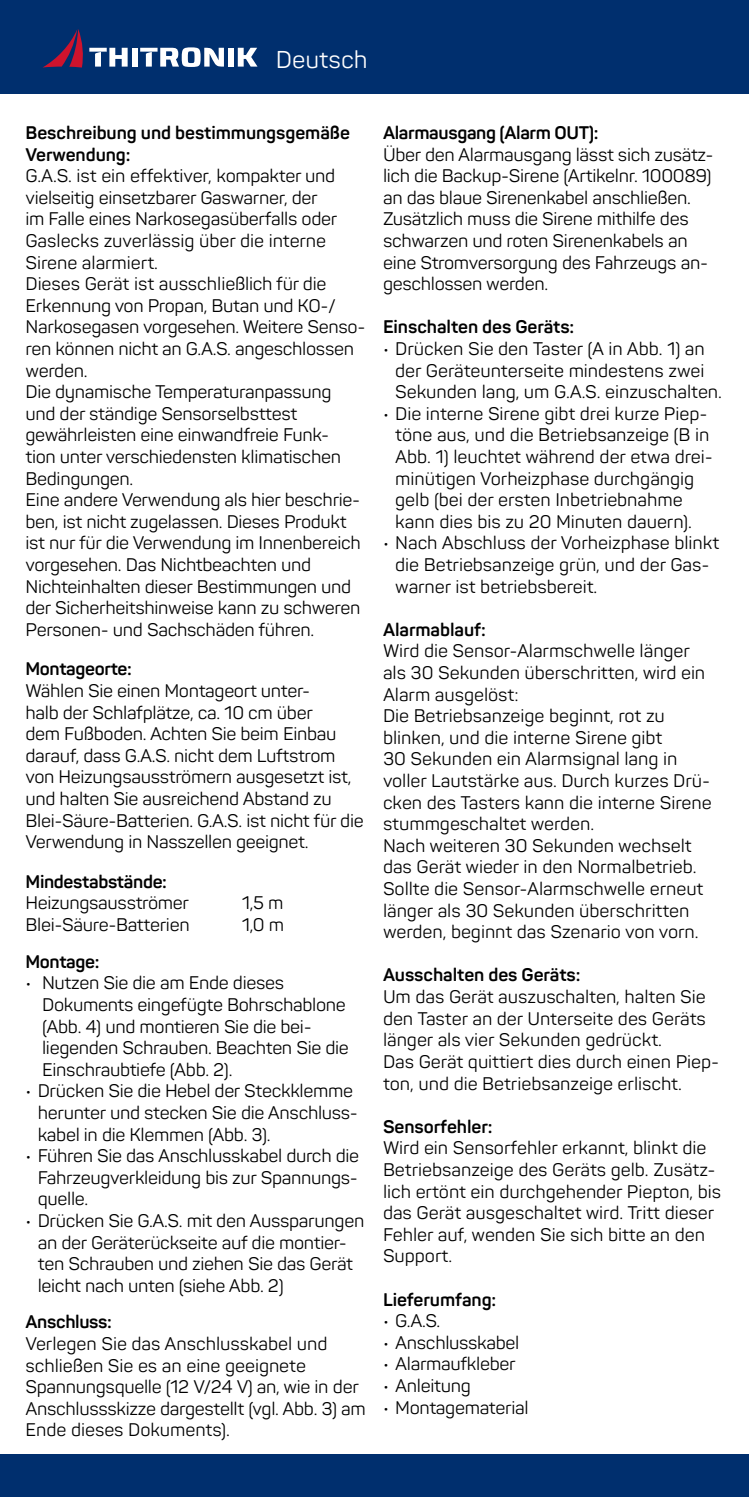
<style>
.page{position:relative;width:749px;height:1497px;background:#fff}
.page>*{position:absolute;margin:0;border:0;box-sizing:border-box;transform-origin:0 0}
.t1{font:24px "Panton";color:#fff}
.t2{font:18px/21.6px "Panton";letter-spacing:-.02em;color:#000}
.t3{font:700 18px/21.6px "Panton";letter-spacing:-.005em;color:#000}
</style>
<div class="page">
<div style="left:0;top:0;width:748px;height:94px;background:#002f6e"></div>
<div style="left:0;top:1454px;width:748px;height:43px;background:#002f6e"></div>
<svg style="left:238px;top:48px;width:19px;height:19px"></svg>
<div style="left:228px;top:48px;width:6px;height:19px;background:#fff"></div>
<svg style="left:140px;top:47px;width:84px;height:20px"></svg>
<div style="left:131px;top:48px;width:6px;height:19px;background:#fff"></div>
<svg style="left:43px;top:29px;width:85px;height:39px"></svg>
<p class="t1" style="left:276px;top:44px;width:93px">Deutsch</p>
<p class="t3" style="left:26px;top:122px;width:326px">Beschreibung und bestimmungsgemäße<br>Verwendung:</p>
<p class="t2" style="left:26px;top:165px;width:313px">G.A.S. ist ein effektiver, kompakter und vielseitig einsetzbarer Gaswarner, der im Falle eines Narkosegasüberfalls oder Gaslecks zuverlässig über die interne Sirene alarmiert.</p>
<p class="t2" style="left:26px;top:273px;width:341px">Dieses Gerät ist ausschließlich für die Erkennung von Propan, Butan und KO-/ Narkosegasen vorgesehen. Weitere Senso&shy;ren können nicht an G.A.S. angeschlossen werden.</p>
<p class="t2" style="left:26px;top:381px;width:317px">Die dynamische Temperaturanpassung und der ständige Sensorselbsttest gewährleisten eine einwandfreie Funk&shy;tion unter verschiedensten klimatischen Bedingungen.</p>
<p class="t2" style="left:26px;top:489px;width:337px">Eine andere Verwendung als hier beschrie&shy;ben, ist nicht zugelassen. Dieses Produkt ist nur für die Verwendung im Innenbereich vorgesehen. Das Nichtbeachten und Nichteinhalten dieser Bestimmungen und der Sicherheitshinweise kann zu schweren Personen- und Sachschäden führen.</p>
<p class="t3" style="left:26px;top:658px;width:108px">Montageorte:</p>
<p class="t2" style="left:26px;top:680px;width:339px">Wählen Sie einen Montageort unter-<br>halb der Schlafplätze, ca. 10 cm über<br>dem Fußboden. Achten Sie beim Einbau darauf, dass G.A.S. nicht dem Luftstrom von Heizungsausströmern ausgesetzt ist, und halten Sie ausreichend Abstand zu Blei-Säure-Batterien. G.A.S. ist nicht für die Verwendung in Nasszellen geeignet.</p>
<p class="t3" style="left:26px;top:870px;width:143px">Mindestabstände:</p>
<p class="t2" style="left:26px;top:892px;width:165px">Heizungsausströmer</p>
<p class="t2" style="left:242px;top:892px;width:43px">1,5 m</p>
<p class="t2" style="left:26px;top:914px;width:166px">Blei-Säure-Batterien</p>
<p class="t2" style="left:242px;top:914px;width:44px">1,0 m</p>
<p class="t3" style="left:26px;top:950px;width:75px">Montage:</p>
<p class="t2" style="left:42px;top:972px;width:308px;text-indent:-17px">• Nutzen Sie die am Ende dieses Dokuments eingefügte Bohrschablone (Abb. 4) und montieren Sie die bei&shy;liegenden Schrauben. Beachten Sie die Einschraubtiefe (Abb. 2).</p>
<p class="t2" style="left:38px;top:1080px;width:321px;text-indent:-12px">• Drücken Sie die Hebel der Steckklemme herunter und stecken Sie die Anschluss&shy;kabel in die Klemmen (Abb. 3).</p>
<p class="t2" style="left:38px;top:1145px;width:323px;text-align:justify;text-indent:-12px">• Führen Sie das Anschlusskabel durch die Fahrzeugverkleidung bis zur Spannungs&shy;quelle.</p>
<p class="t2" style="left:38px;top:1209px;width:328px;text-indent:-12px">• Drücken Sie G.A.S. mit den Aussparungen an der Geräterückseite auf die montier&shy;ten Schrauben und ziehen Sie das Gerät leicht nach unten (siehe Abb. 2)</p>
<p class="t3" style="left:26px;top:1311px;width:88px">Anschluss:</p>
<p class="t2" style="left:26px;top:1332px;width:341px">Verlegen Sie das Anschlusskabel und schließen Sie es an eine geeignete Spannungsquelle (12 V/24 V) an, wie in der Anschlussskizze dargestellt (vgl. Abb. 3) am Ende dieses Dokuments).</p>
<p class="t3" style="left:383px;top:122px;width:217px">Alarmausgang (Alarm OUT):</p>
<p class="t2" style="left:383px;top:143px;width:332px">Über den Alarmausgang lässt sich zusätz&shy;lich die Backup-Sirene (Artikelnr. 100089) an das blaue Sirenenkabel anschließen.<br>Zusätzlich muss die Sirene mithilfe des schwarzen und roten Sirenenkabels an eine Stromversorgung des Fahrzeugs an&shy;geschlossen werden.</p>
<p class="t3" style="left:383px;top:316px;width:193px">Einschalten des Geräts:</p>
<p class="t2" style="left:395px;top:338px;width:328px;text-indent:-12px">• Drücken Sie den Taster (A in Abb. 1) an der Geräteunterseite mindestens zwei<br>Sekunden lang, um G.A.S. einzuschalten.</p>
<p class="t2" style="left:395px;top:402px;width:319px;text-indent:-12px">• Die interne Sirene gibt drei kurze Piep&shy;töne aus, und die Betriebsanzeige (B in Abb. 1) leuchtet während der etwa drei&shy;minütigen Vorheizphase durchgängig gelb (bei der ersten Inbetriebnahme kann dies bis zu 20 Minuten dauern).</p>
<p class="t2" style="left:395px;top:532px;width:325px;text-indent:-12px">• Nach Abschluss der Vorheizphase blinkt die Betriebsanzeige grün, und der Gas&shy;warner ist betriebsbereit.</p>
<p class="t3" style="left:383px;top:618px;width:104px">Alarmablauf:</p>
<p class="t2" style="left:383px;top:640px;width:324px">Wird die Sensor-Alarmschwelle länger als 30 Sekunden überschritten, wird ein<br>Alarm ausgelöst:</p>
<p class="t2" style="left:383px;top:705px;width:330px">Die Betriebsanzeige beginnt, rot zu blinken, und die interne Sirene gibt<br>30 Sekunden ein Alarmsignal lang in voller Lautstärke aus. Durch kurzes Drü&shy;cken des Tasters kann die interne Sirene stummgeschaltet werden.</p>
<p class="t2" style="left:383px;top:834px;width:315px">Nach weiteren 30 Sekunden wechselt das Gerät wieder in den Normalbetrieb.</p>
<p class="t2" style="left:383px;top:878px;width:322px">Sollte die Sensor-Alarmschwelle erneut länger als 30 Sekunden überschritten werden, beginnt das Szenario von vorn.</p>
<p class="t3" style="left:383px;top:964px;width:199px">Ausschalten des Geräts:</p>
<p class="t2" style="left:383px;top:986px;width:324px;text-align:justify">Um das Gerät auszuschalten, halten Sie den Taster an der Unterseite des Geräts länger als vier Sekunden gedrückt.</p>
<p class="t2" style="left:383px;top:1050px;width:337px">Das Gerät quittiert dies durch einen Piep&shy;ton, und die Betriebsanzeige erlischt.</p>
<p class="t3" style="left:383px;top:1115px;width:111px">Sensorfehler:</p>
<p class="t2" style="left:383px;top:1137px;width:340px">Wird ein Sensorfehler erkannt, blinkt die Betriebsanzeige des Geräts gelb. Zusätz&shy;lich ertönt ein durchgehender Piepton, bis das Gerät ausgeschaltet wird. Tritt dieser Fehler auf, wenden Sie sich bitte an den Support.</p>
<p class="t3" style="left:383px;top:1288px;width:115px">Lieferumfang:</p>
<p class="t2" style="left:383px;top:1310px;width:59px">• G.A.S.</p>
<p class="t2" style="left:383px;top:1331px;width:138px">• Anschlusskabel</p>
<p class="t2" style="left:383px;top:1353px;width:134px">• Alarmaufkleber</p>
<p class="t2" style="left:383px;top:1374px;width:89px">• Anleitung</p>
<p class="t2" style="left:383px;top:1396px;width:147px">• Montagematerial</p>
</div>
